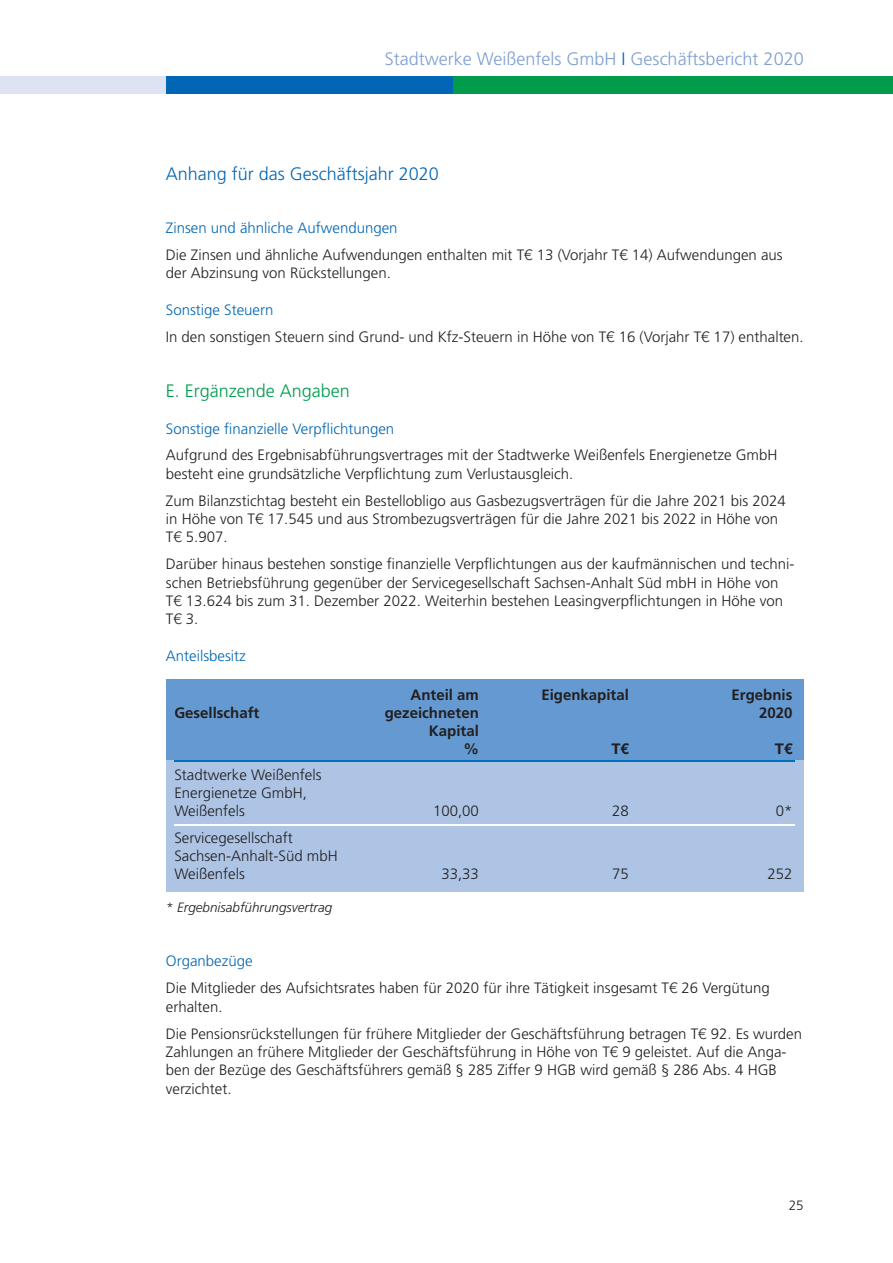
<style>
.page{position:relative;width:893px;height:1263px;background:#fff}
.page>*{position:absolute;margin:0;border:0;box-sizing:border-box;transform-origin:0 0}
.t1{font:300 18px "Frutiger";color:#7e9ed2}
.t2{font:300 18px "Frutiger";color:#0166b3}
.t3{font:300 18px "Frutiger";color:#009c4c}
.t4{font:300 15px/18.3px "Frutiger";color:#231f20}
.t5{font:700 15px "Frutiger";color:#231f20}
.t6{font:300 15px "Frutiger";color:#0166b3}
.t7{font:700 15px "Helvetica Neue";color:#231f20}
.t8{font:italic 300 13.5px "Frutiger";color:#231f20}
.t9{font:300 13.5px "Frutiger";color:#231f20}
.s1{color:#0166b3}
.s2{font-family:"Helvetica Neue"}
</style>
<div class="page">
<div style="left:166px;top:77px;width:287px;height:17px;background:#0166b3"></div>
<div style="left:0;top:77px;width:166px;height:17px;background:#dee3f4"></div>
<div style="left:453px;top:77px;width:440px;height:17px;background:#009c4c"></div>
<div style="left:166px;top:679px;width:638px;height:213px;background:#adc4e5"></div>
<div style="left:166px;top:679px;width:638px;height:81px;background:#6599d1"></div>
<hr style="left:174px;top:760px;width:621px;height:1px;background:#0072bc">
<hr style="left:174px;top:824px;width:621px;height:1px;background:#fff">
<p class="t1" style="left:385px;top:49px;width:420px">Stadtwerke Weißenfels GmbH <span class="s1">I</span> Geschäftsbericht 2020</p>
<p class="t2" style="left:166px;top:164px;width:275px">Anhang für das Geschäftsjahr 2020</p>
<p class="t4" style="left:166px;top:214px;width:618px;line-height:26.8px"><span class="s1">Zinsen und ähnliche Aufwendungen<br></span>Die Zinsen und ähnliche Aufwendungen enthalten mit T<span class="s2">€</span> 13 (Vorjahr T<span class="s2">€</span> 14) Aufwendungen aus</p>
<p class="t4" style="left:166px;top:264px;width:227px">der Abzinsung von Rückstellungen.</p>
<p class="t4" style="left:166px;top:296px;width:639px;line-height:26.8px"><span class="s1">Sonstige Steuern<br></span>In den sonstigen Steuern sind Grund- und Kfz-Steuern in Höhe von T<span class="s2">€</span> 16 (Vorjahr T<span class="s2">€</span> 17) enthalten.</p>
<p class="t3" style="left:166px;top:380px;width:186px">E. Ergänzende Angaben</p>
<p class="t6" style="left:166px;top:420px;width:230px">Sonstige finanzielle Verpflichtungen</p>
<p class="t4" style="left:166px;top:446px;width:613px">Aufgrund des Ergebnisabführungsvertrages mit der Stadtwerke Weißenfels Energienetze GmbH besteht eine grundsätzliche Verpflichtung zum Verlustausgleich.</p>
<p class="t4" style="left:166px;top:491px;width:621px">Zum Bilanzstichtag besteht ein Bestellobligo aus Gasbezugsverträgen für die Jahre 2021 bis 2024 in Höhe von T<span class="s2">€</span> 17.545 und aus Strombezugsverträgen für die Jahre 2021 bis 2022 in Höhe von<br>T<span class="s2">€</span> 5.907.</p>
<p class="t4" style="left:166px;top:555px;width:630px">Darüber hinaus bestehen sonstige finanzielle Verpflichtungen aus der kaufmännischen und techni&shy;schen Betriebsführung gegenüber der Servicegesellschaft Sachsen-Anhalt Süd mbH in Höhe von T<span class="s2">€</span> 13.624 bis zum 31. Dezember 2022. Weiterhin bestehen Leasingverpflichtungen in Höhe von T<span class="s2">€</span> 3.</p>
<p class="t6" style="left:166px;top:647px;width:81px">Anteilsbesitz</p>
<p class="t5" style="left:410px;top:686px;width:70px">Anteil am</p>
<p class="t5" style="left:541px;top:686px;width:89px">Eigenkapital</p>
<p class="t5" style="left:731px;top:686px;width:62px">Ergebnis</p>
<p class="t5" style="left:174px;top:704px;width:87px">Gesellschaft</p>
<p class="t5" style="left:385px;top:704px;width:96px">gezeichneten</p>
<p class="t5" style="left:759px;top:704px;width:35px">2020</p>
<p class="t5" style="left:429px;top:722px;width:52px">Kapital</p>
<p class="t7" style="left:464px;top:735px;width:16px">%</p>
<p class="t7" style="left:611px;top:735px;width:19px">T€</p>
<p class="t7" style="left:775px;top:735px;width:19px">T€</p>
<p class="t4" style="left:174px;top:766px;width:149px">Stadtwerke Weißenfels<br>Energienetze GmbH,<br>Weißenfels</p>
<p class="t4" style="left:433px;top:802px;width:47px">100,00</p>
<p class="t4" style="left:612px;top:802px;width:18px">28</p>
<p class="t4" style="left:776px;top:802px;width:18px">0*</p>
<p class="t4" style="left:174px;top:829px;width:165px">Servicegesellschaft<br>Sachsen-Anhalt-Süd mbH<br>Weißenfels</p>
<p class="t8" style="left:166px;top:900px;width:168px">* Ergebnisabführungsvertrag</p>
<p class="t4" style="left:441px;top:864px;width:39px">33,33</p>
<p class="t4" style="left:612px;top:864px;width:18px">75</p>
<p class="t4" style="left:767px;top:864px;width:27px">252</p>
<p class="t4" style="left:166px;top:948px;width:606px;line-height:26.8px"><span class="s1">Organbezüge<br></span>Die Mitglieder des Aufsichtsrates haben für 2020 für ihre Tätigkeit insgesamt T<span class="s2">€</span> 26 Vergütung</p>
<p class="t4" style="left:166px;top:993px;width:638px;line-height:26.8px">erhalten.<br>Die Pensionsrückstellungen für frühere Mitglieder der Geschäftsführung betragen T<span class="s2">€</span> 92. Es wurden</p>
<p class="t4" style="left:166px;top:1042px;width:622px">Zahlungen an frühere Mitglieder der Geschäftsführung in Höhe von T<span class="s2">€</span> 9 geleistet. Auf die Anga&shy;ben der Bezüge des Geschäftsführers gemäß § 285 Ziffer 9 HGB wird gemäß § 286 Abs. 4 HGB verzichtet.</p>
<p class="t9" style="left:789px;top:1197px;width:17px">25</p>
</div>
